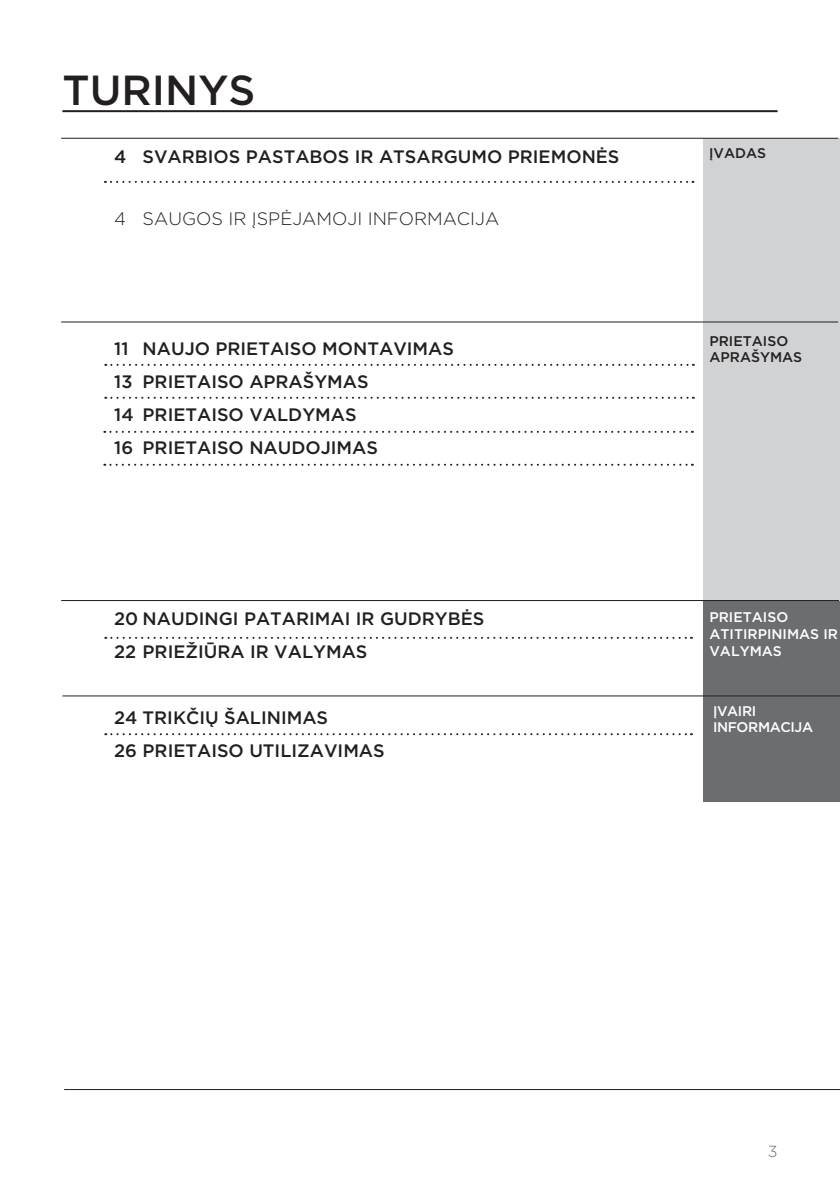
<style>
.page{position:relative;width:840px;height:1191px;background:#fff}
.page>*{position:absolute;margin:0;border:0;box-sizing:border-box;transform-origin:0 0}
.glavni_naslov_3stran{font:500 42px "Gotham";color:#231f20}
.t1{font:500 18px "Gotham";color:#231f20}
.t2{font:300 18px "Gotham";color:#231f20}
.t3{font:300 16px "Gotham";color:#6c6d70}
.kazalo_ob_strani{font:500 14px "Gotham";color:#fff}
.kazalo_ob_strani-2{font:500 14px "Gotham";color:#231f20}
.kazalo_ob_strani-3{font:500 14px "Gotham";letter-spacing:-.025em;color:#fff}
</style>
<div class="page">
<hr style="left:62px;top:110px;width:715px;height:2px;background:#231f20">
<div style="left:703px;top:695px;width:136px;height:106px;background:#6c6d70"></div>
<div style="left:703px;top:601px;width:136px;height:94px;background:#6c6d70"></div>
<div style="left:703px;top:322px;width:136px;height:279px;background:#d1d2d4"></div>
<div style="left:703px;top:138px;width:136px;height:184px;background:#d1d2d4"></div>
<hr style="left:61px;top:138px;width:776px;height:1px;background:#231f20">
<hr style="left:61px;top:322px;width:776px;height:1px;background:#231f20">
<hr style="left:61px;top:600px;width:777px;height:1px;background:#231f20">
<svg style="left:105px;top:637px;width:586px;height:2px"></svg>
<svg style="left:105px;top:397px;width:588px;height:2px"></svg>
<svg style="left:105px;top:364px;width:588px;height:2px"></svg>
<hr style="left:64px;top:1089px;width:775px;height:1px;background:#231f20">
<svg style="left:105px;top:733px;width:586px;height:2px"></svg>
<svg style="left:105px;top:181px;width:588px;height:2px"></svg>
<hr style="left:62px;top:695px;width:777px;height:1px;background:#231f20">
<svg style="left:104px;top:464px;width:588px;height:2px"></svg>
<svg style="left:104px;top:431px;width:588px;height:2px"></svg>
<p class="glavni_naslov_3stran" style="left:62px;top:62px;width:194px">TURINYS</p>
<p class="t1" style="left:114px;top:145px;width:506px">4 SVARBIOS PASTABOS IR ATSARGUMO PRIEMONĖS</p>
<p class="t2" style="left:114px;top:207px;width:386px">4 SAUGOS IR ĮSPĖJAMOJI INFORMACIJA</p>
<p class="t1" style="left:114px;top:336px;width:341px">11 NAUJO PRIETAISO MONTAVIMAS</p>
<p class="t1" style="left:114px;top:369px;width:256px">13 PRIETAISO APRAŠYMAS</p>
<p class="t1" style="left:114px;top:402px;width:244px">14 PRIETAISO VALDYMAS</p>
<p class="t1" style="left:114px;top:435px;width:265px">16 PRIETAISO NAUDOJIMAS</p>
<p class="t1" style="left:114px;top:607px;width:371px">20 NAUDINGI PATARIMAI IR GUDRYBĖS</p>
<p class="t1" style="left:114px;top:640px;width:254px">22 PRIEŽIŪRA IR VALYMAS</p>
<p class="t1" style="left:114px;top:706px;width:215px">24 TRIKČIŲ ŠALINIMAS</p>
<p class="t1" style="left:114px;top:739px;width:272px">26 PRIETAISO UTILIZAVIMAS</p>
<p class="kazalo_ob_strani-2" style="left:708px;top:143px;width:58px">ĮVADAS</p>
<p class="kazalo_ob_strani-2" style="left:709px;top:331px;width:80px">PRIETAISO</p>
<p class="kazalo_ob_strani-2" style="left:709px;top:348px;width:94px">APRAŠYMAS</p>
<p class="kazalo_ob_strani" style="left:709px;top:608px;width:80px">PRIETAISO</p>
<p class="kazalo_ob_strani" style="left:709px;top:624px;width:130px">ATITIRPINIMAS IR</p>
<p class="kazalo_ob_strani" style="left:709px;top:641px;width:74px">VALYMAS</p>
<p class="kazalo_ob_strani" style="left:712px;top:701px;width:45px">ĮVAIRI</p>
<p class="kazalo_ob_strani-3" style="left:712px;top:718px;width:102px">INFORMACIJA</p>
<p class="t3" style="left:767px;top:1140px;width:11px">3</p>
</div>
